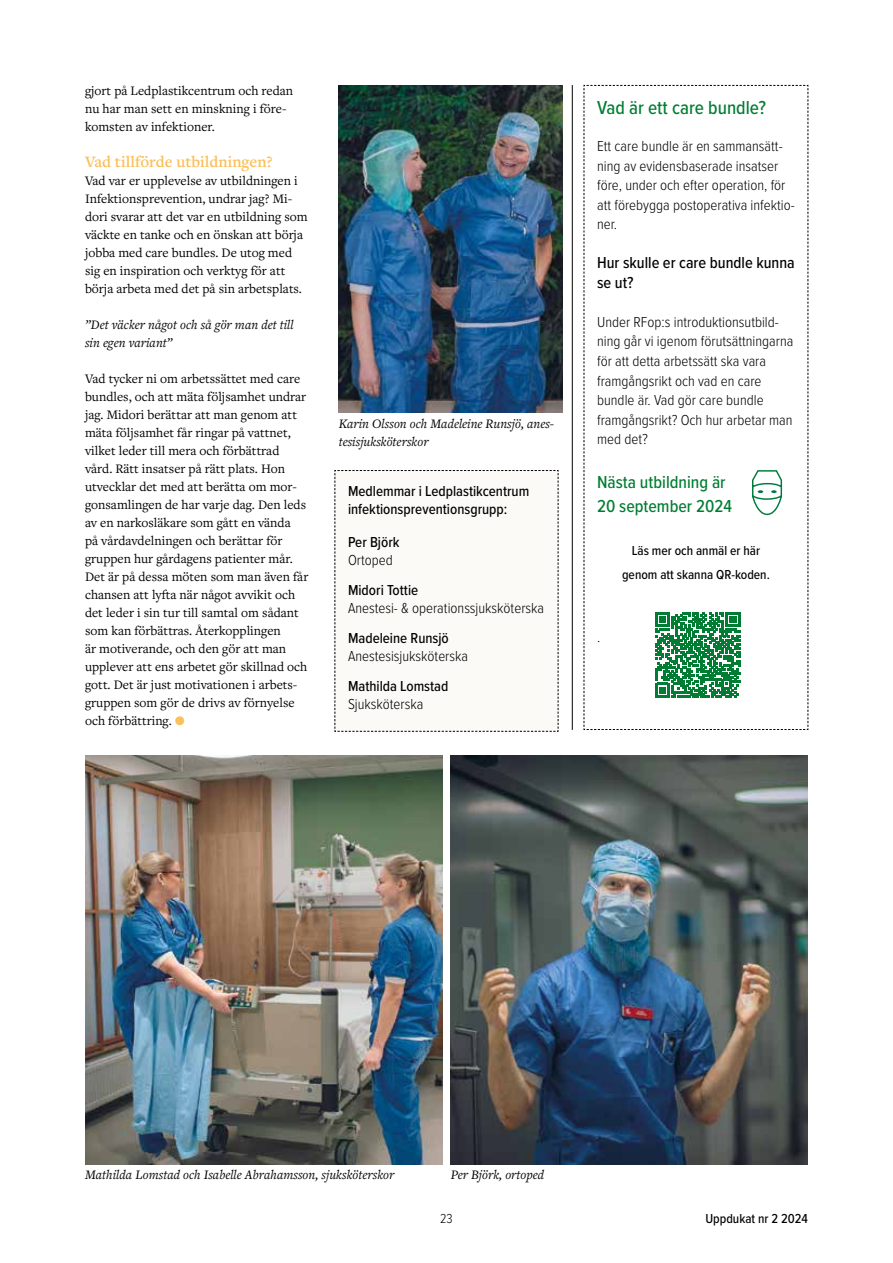
<style>
.page{position:relative;width:893px;height:1263px;background:#fff}
.page>*{position:absolute;margin:0;border:0;box-sizing:border-box;transform-origin:0 0}
.t1{font:500 19.5px "Proxima Nova Cond";color:#007d32}
.t2{font:500 18px/24px "Proxima Nova Cond";color:#007d32}
.t3{font:500 16.5px/19.5px "Proxima Nova Cond";color:#000}
.t4{font:600 16.5px "Freight Text Pro";color:#fbc059}
.t5{font:300 15px/19.5px "Proxima Nova Cond";color:#000}
.t6{font:500 15px/18px "Proxima Nova Cond";color:#000}
.t7{font:13.5px/18px "Freight Text Pro";color:#000}
.t8{font:italic 13.5px/18px "Freight Text Pro";color:#000}
.t9{font:500 13.5px/24px "Proxima Nova Cond";color:#000;text-align:center}
.t10{font:300 13.5px "Proxima Nova Cond";color:#000}
.s1{color:#fbc059}
</style>
<div class="page">
<img style="left:451px;top:756px;width:357px;height:408px">
<img style="left:85px;top:756px;width:357px;height:408px">
<svg style="left:584px;top:85px;width:224px;height:645px"></svg>
<hr style="left:572px;top:85px;width:1px;height:645px;background:#000">
<svg style="left:334px;top:470px;width:225px;height:262px"></svg>
<img style="left:339px;top:85px;width:224px;height:327px">
<p class="t7" style="left:85px;top:81px;width:210px">gjort på Ledplastikcentrum och redan nu har man sett en minskning i före&shy;komsten av infektioner.</p>
<p class="t4" style="left:85px;top:151px;width:189px">Vad tillförde utbildningen?</p>
<p class="t7" style="left:85px;top:171px;width:224px">Vad var er upplevelse av utbildningen i Infektionsprevention, undrar jag? Mi&shy;dori svarar att det var en utbildning som väckte en tanke och en önskan att börja jobba med care bundles. De utog med sig en inspiration och verktyg för att börja arbeta med det på sin arbetsplats.</p>
<p class="t8" style="left:85px;top:315px;width:210px">”Det väcker något och så gör man det till sin egen variant”</p>
<p class="t7" style="left:85px;top:369px;width:225px">Vad tycker ni om arbetssättet med care bundles, och att mäta följsamhet undrar jag. Midori berättar att man genom att mäta följsamhet får ringar på vattnet, vilket leder till mera och förbättrad vård. Rätt insatser på rätt plats. Hon utvecklar det med att berätta om mor&shy;gonsamlingen de har varje dag. Den leds av en narkosläkare som gått en vända<br>på vårdavdelningen och berättar för gruppen hur gårdagens patienter mår.<br>Det är på dessa möten som man även får chansen att lyfta när något avvikit och det leder i sin tur till samtal om sådant som kan förbättras. Återkopplingen<br>är motiverande, och den gör att man upplever att ens arbetet gör skillnad och gott. Det är just motivationen i arbets&shy;gruppen som gör de drivs av förnyelse och förbättring. <span class="s1">b</span></p>
<p class="t8" style="left:339px;top:414px;width:217px">Karin Olsson och Madeleine Runsjö, anes&shy;tesisjuksköterskor</p>
<p class="t6" style="left:348px;top:481px;width:183px">Medlemmar i Ledplastikcentrum infektionspreventionsgrupp:</p>
<p class="t6" style="left:348px;top:532px;width:53px">Per Björk</p>
<p class="t5" style="left:348px;top:549px;width:46px">Ortoped</p>
<p class="t6" style="left:348px;top:580px;width:72px">Midori Tottie</p>
<p class="t5" style="left:348px;top:597px;width:198px">Anestesi- &amp; operationssjuksköterska</p>
<p class="t6" style="left:348px;top:628px;width:102px">Madeleine Runsjö</p>
<p class="t5" style="left:348px;top:645px;width:122px">Anestesisjuksköterska</p>
<p class="t6" style="left:348px;top:676px;width:102px">Mathilda Lomstad</p>
<p class="t5" style="left:348px;top:693px;width:77px">Sjuksköterska</p>
<h1 class="t1" style="left:597px;top:93px;width:170px">Vad är ett care bundle?</h1>
<p class="t5" style="left:597px;top:136px;width:199px">Ett care bundle är en sammansätt&shy;ning av evidensbaserade insatser före, under och efter operation, för att förebygga postoperativa infektio&shy;ner.</p>
<p class="t3" style="left:597px;top:253px;width:199px">Hur skulle er care bundle kunna se ut?</p>
<p class="t5" style="left:597px;top:311px;width:198px">Under RFop:s introduktionsutbild&shy;ning går vi igenom förutsättningarna för att detta arbetssätt ska vara framgångsrikt och vad en care bundle är. Vad gör care bundle framgångsrikt? Och hur arbetar man med det?</p>
<h2 class="t2" style="left:597px;top:469px;width:136px">Nästa utbildning är<br>20 september 2024</h2>
<p class="t9" style="left:622px;top:538px;width:149px">Läs mer och anmäl er här genom att skanna QR-koden.</p>
<p class="t5" style="left:597px;top:626px;width:5px">.</p>
<p class="t8" style="left:85px;top:1165px;width:311px">Mathilda Lomstad och Isabelle Abrahamsson, sjuksköterskor</p>
<p class="t8" style="left:451px;top:1165px;width:95px">Per Björk, ortoped</p>
<p class="t10" style="left:440px;top:1208px;width:14px">23</p>
<p class="t9" style="left:705px;top:1206px;width:104px">Uppdukat nr 2 2024</p>
</div>
